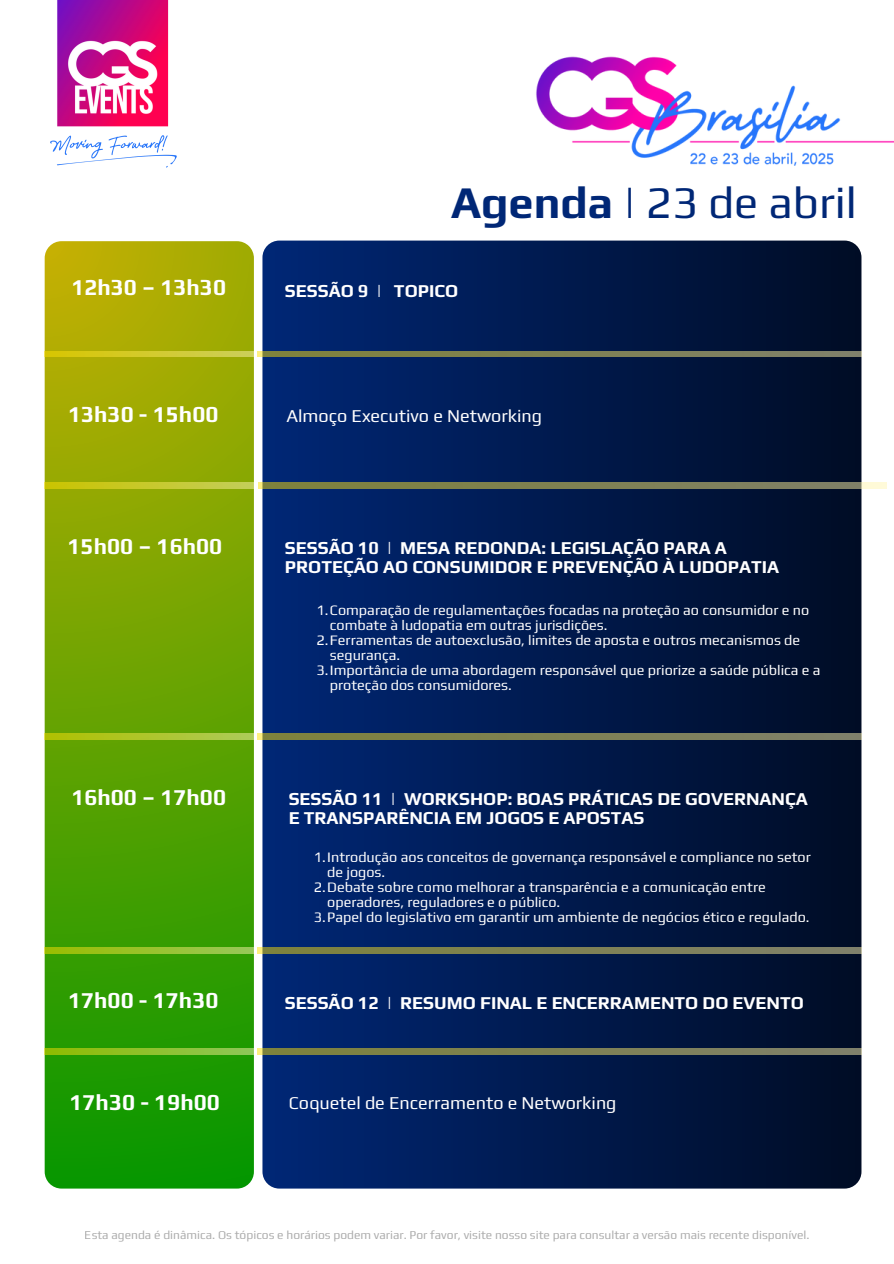
<style>
.page{position:relative;width:894px;height:1264px;background:#fff}
.page>*{position:absolute;margin:0;border:0;box-sizing:border-box;transform-origin:0 0}
.t1{font:45px "Play";color:#002776}
.t2{font:700 22.5px "Play";color:#fff}
.t3{font:700 18px/19.2px "Play";color:#fff}
.t4{font:18px "Play";color:#fff}
.t5{font:14.4px/15.1px "Play";color:#fff}
.t6{font:12px "Play";color:#898989}
.s1{font-weight:700}
</style>
<div class="page">
<img style="left:57px;top:0;width:112px;height:123px">
<img style="left:50px;top:123px;width:127px;height:45px">
<svg style="left:45px;top:241px;width:209px;height:947px;background:#63a302"></svg>
<div style="left:262px;top:240px;width:599px;height:948px;background:linear-gradient(to right,#012876,#010d25);border-radius:17px"></div>
<svg style="left:45px;top:483px;width:209px;height:5px"></svg>
<svg style="left:258px;top:483px;width:627px;height:5px;background:#848656"></svg>
<svg style="left:44px;top:351px;width:209px;height:6px"></svg>
<svg style="left:257px;top:351px;width:604px;height:6px;background:#7f8253"></svg>
<svg style="left:44px;top:733px;width:209px;height:6px"></svg>
<svg style="left:257px;top:733px;width:604px;height:6px;background:#7f8253"></svg>
<svg style="left:44px;top:947px;width:209px;height:6px"></svg>
<svg style="left:257px;top:947px;width:604px;height:6px;background:#7f8253"></svg>
<svg style="left:44px;top:1048px;width:209px;height:6px"></svg>
<svg style="left:257px;top:1048px;width:604px;height:6px;background:#7f8253"></svg>
<img style="left:536px;top:56px;width:357px;height:110px">
<h2 class="t1" style="left:451px;top:176px;width:407px"><span class="s1">Agenda |</span> 23 de abril</h2>
<p class="t2" style="left:71px;top:273px;width:156px">12h30 – 13h30</p>
<p class="t3" style="left:285px;top:281px;width:175px">SESSÃO 9 | TOPICO</p>
<p class="t2" style="left:68px;top:401px;width:152px">13h30 - 15h00</p>
<h1 class="t4" style="left:286px;top:405px;width:257px">Almoço Executivo e Networking</h1>
<p class="t2" style="left:68px;top:532px;width:156px">15h00 – 16h00</p>
<p class="t3" style="left:285px;top:537px;width:495px">SESSÃO 10 | MESA REDONDA: LEGISLAÇÃO PARA A<br>PROTEÇÃO AO CONSUMIDOR E PREVENÇÃO À LUDOPATIA</p>
<h4 class="t5" style="left:330px;top:602px;width:480px;text-indent:-13px">1.Comparação de regulamentações focadas na proteção ao consumidor e no combate à ludopatia em outras jurisdições.</h4>
<p class="t5" style="left:330px;top:632px;width:471px;text-indent:-13px">2.Ferramentas de autoexclusão, limites de aposta e outros mecanismos de segurança.</p>
<p class="t5" style="left:330px;top:662px;width:492px;text-indent:-13px">3.Importância de uma abordagem responsável que priorize a saúde pública e a proteção dos consumidores.</p>
<h3 class="t2" style="left:71px;top:783px;width:156px">16h00 – 17h00</h3>
<p class="t3" style="left:288px;top:788px;width:520px">SESSÃO 11 | WORKSHOP: BOAS PRÁTICAS DE GOVERNANÇA<br>E TRANSPARÊNCIA EM JOGOS E APOSTAS</p>
<p class="t2" style="left:68px;top:987px;width:152px">17h00 - 17h30</p>
<p class="t5" style="left:327px;top:849px;width:485px;text-indent:-13px">1.Introdução aos conceitos de governança responsável e compliance no setor de jogos.</p>
<h3 class="t5" style="left:327px;top:879px;width:440px;text-indent:-13px">2.Debate sobre como melhorar a transparência e a comunicação entre operadores, reguladores e o público.</h3>
<h4 class="t5" style="left:314px;top:909px;width:497px">3.Papel do legislativo em garantir um ambiente de negócios ético e regulado.</h4>
<p class="t3" style="left:285px;top:992px;width:520px">SESSÃO 12 | RESUMO FINAL E ENCERRAMENTO DO EVENTO</p>
<h2 class="t2" style="left:69px;top:1088px;width:152px">17h30 - 19h00</h2>
<h3 class="t4" style="left:289px;top:1092px;width:329px">Coquetel de Encerramento e Networking</h3>
<p class="t6" style="left:85px;top:1227px;width:726px">Esta agenda é dinâmica. Os tópicos e horários podem variar. Por favor, visite nosso site para consultar a versão mais recente disponível.</p>
</div>
